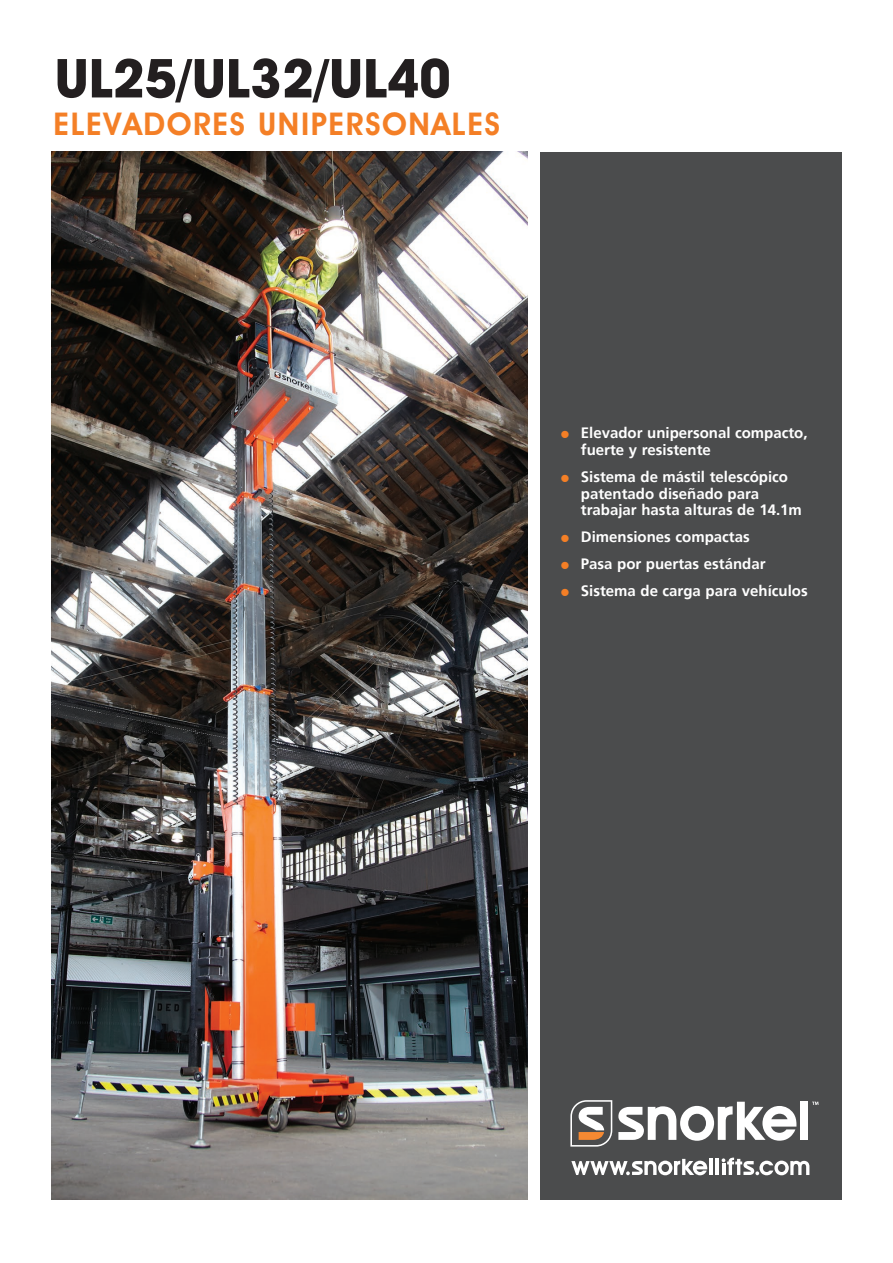
<style>
.page{position:relative;width:893px;height:1263px;background:#fff}
.page>*{position:absolute;margin:0;border:0;box-sizing:border-box;transform-origin:0 0}
.t1{font:700 54px "Avant Garde IT Cby BT";color:#231f20}
.t2{font:600 31.5px "Avant Garde IT Cby BT";letter-spacing:.05em;color:#f47f26}
.t3{font:700 15px/16.5px "Frutiger";color:#fff}
.s1{font-size:21px;color:#f47f26}
</style>
<div class="page">
<div style="left:540px;top:152px;width:301px;height:1047px;background:#4b4c4d"></div>
<hr style="left:709px;top:1159px;width:3px;height:16px;background:#fff">
<hr style="left:716px;top:1159px;width:3px;height:16px;background:#fff">
<svg style="left:571px;top:1159px;width:136px;height:16px"></svg>
<svg style="left:722px;top:1157px;width:87px;height:18px"></svg>
<svg style="left:812px;top:1102px;width:6px;height:3px"></svg>
<div style="left:800px;top:1102px;width:8px;height:38px;background:#fff"></div>
<svg style="left:618px;top:1102px;width:178px;height:39px"></svg>
<svg style="left:570px;top:1100px;width:42px;height:46px"></svg>
<img style="left:51px;top:152px;width:476px;height:1047px">
<p class="t1" style="left:55px;top:45px;width:398px">UL25/UL32/UL40</p>
<p class="t2" style="left:54px;top:104px;width:448px">ELEVADORES UNIPERSONALES</p>
<p class="t3" style="left:581px;top:425px;width:228px;text-indent:-21px"><span class="s1">•</span> Elevador unipersonal compacto, fuerte y resistente</p>
<p class="t3" style="left:581px;top:469px;width:222px;text-indent:-21px"><span class="s1">•</span> Sistema de mástil telescópico patentado diseñado para trabajar hasta alturas de 14.1m</p>
<p class="t3" style="left:560px;top:529px;width:191px"><span class="s1">•</span> Dimensiones compactas</p>
<p class="t3" style="left:560px;top:556px;width:207px"><span class="s1">•</span> Pasa por puertas estándar</p>
<p class="t3" style="left:560px;top:583px;width:249px"><span class="s1">•</span> Sistema de carga para vehículos</p>
</div>
